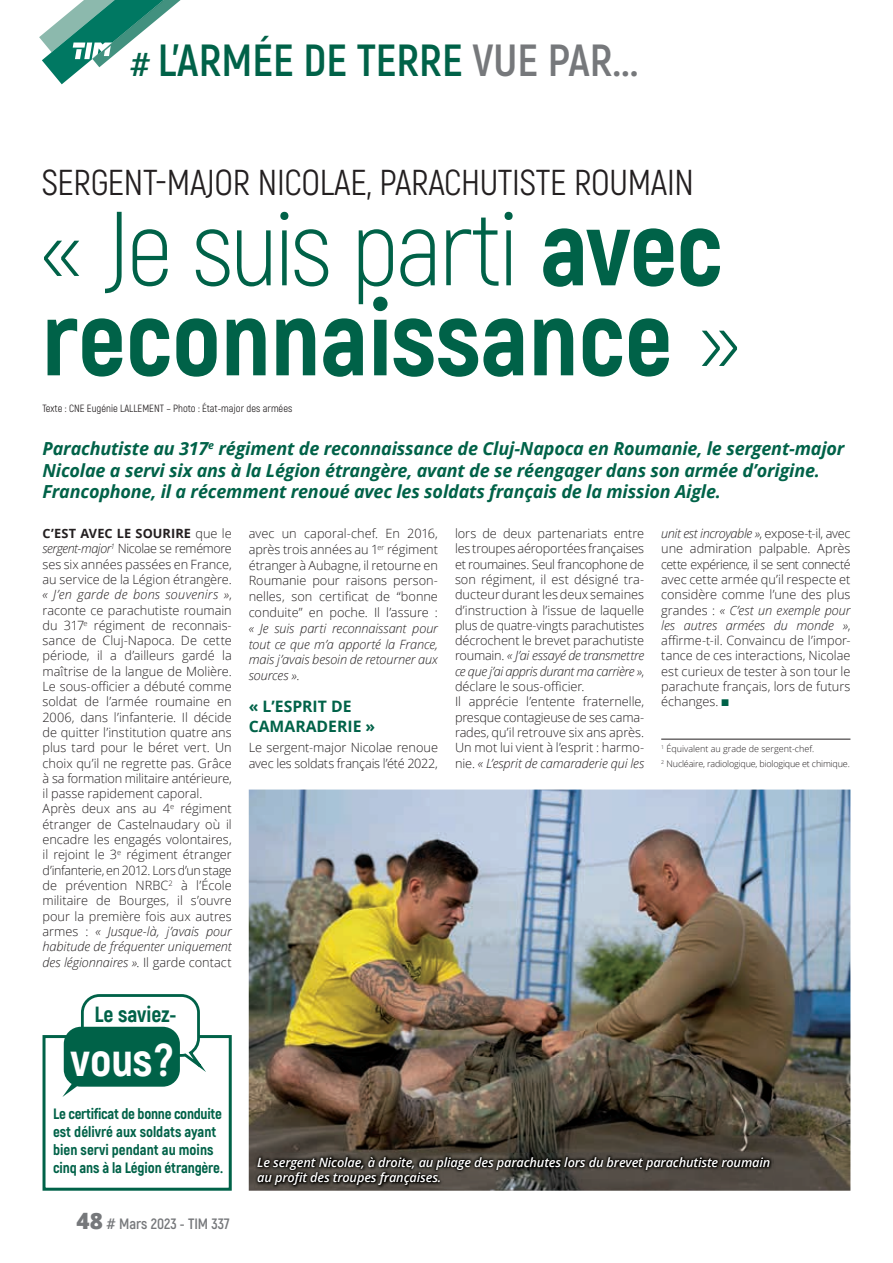
<style>
.page{position:relative;width:893px;height:1263px;background:#fff}
.page>*{position:absolute;margin:0;border:0;box-sizing:border-box;transform-origin:0 0}
.t1{font:800 105px/90px "Akrobat";color:#006248}
.t2{font:800 45.9px "Akrobat";color:#fff}
.t3{font:700 45px "Akrobat";color:#006248}
.t4{font:36px "Akrobat";letter-spacing:-.01em;color:#231f20}
.t5{font:800 21.9px "Akrobat";color:#006248}
.t6{font:italic 700 18px/21.6px "Open Sans";letter-spacing:-.01em;color:#006248}
.t7{font:700 15.75px/19.4px "Open Sans";color:#006248}
.t8{font:800 15px/18px "Akrobat";letter-spacing:-.01em;color:#006248}
.t9{font:700 15px "Akrobat";color:#76787b}
.t10{font:300 12.75px/15.3px "Open Sans";letter-spacing:-.005em;color:#231f20}
.t11{font:italic 600 12.75px/15.3px "Open Sans";letter-spacing:-.01em;color:#fff}
.t12{font:italic 300 12.75px/15.8px "Open Sans";letter-spacing:-.005em;color:#231f20;text-align:justify}
.t13{font:10.5px "Akrobat";color:#231f20}
.t14{font:300 9px/15px "Open Sans";letter-spacing:-.02em;color:#231f20}
.s1{font-size:33px}
.s2{color:#76787b}
.s3{font-weight:300}
.s4{font-weight:700}
.s5{font-style:italic}
.s6{font-style:normal}
.s7{color:#006248}
.s8{font-family:"Open Sans";font-weight:800;font-size:22.5px}
</style>
<div class="page">
<svg style="left:39px;top:0;width:142px;height:84px"></svg>
<div style="left:43px;top:1035px;width:189px;height:156px;background:#fff;border:3px solid #006248"></div>
<svg style="left:62px;top:994px;width:150px;height:103px"></svg>
<hr style="left:661px;top:739px;width:189px;height:1px;background:#231f20">
<img style="left:249px;top:789px;width:601px;height:402px">
<img style="left:254px;top:1153px;width:519px;height:36px">
<h3 class="t3" style="left:130px;top:32px;width:510px"><span class="s1">#</span> L’ARMÉE DE TERRE <span class="s2">VUE PAR...</span></h3>
<h3 class="t4" style="left:42px;top:161px;width:654px">SERGENT-MAJOR NICOLAE, PARACHUTISTE ROUMAIN</h3>
<h1 class="t1" style="left:39px;top:203px;width:705px"><span class="s3">« Je suis parti</span> avec reconnaissance <span class="s3">»</span></h1>
<p class="t13" style="left:43px;top:402px;width:251px">Texte : CNE Eugénie LALLEMENT – Photo : État-major des armées</p>
<p class="t6" style="left:43px;top:437px;width:803px">Parachutiste au 317<sup>e</sup> régiment de reconnaissance de Cluj-Napoca en Roumanie, le sergent-major<br>Nicolae a servi six ans à la Légion étrangère, avant de se réengager dans son armée d’origine.<br>Francophone, il a récemment renoué avec les soldats français de la mission Aigle.</p>
<p class="t10" style="left:43px;top:525px;width:191px"><span class="s4">C’EST AVEC LE SOURIRE</span> que le <span class="s5">sergent-major</span><sup>1</sup> Nicolae se remémore ses six années passées en France, au service de la Légion étrangère. <span class="s5">« J’en garde de bons souvenirs »</span>, raconte ce parachutiste roumain du 317<sup>e</sup> régiment de reconnais&shy;sance de Cluj-Napoca. De cette période, il a d’ailleurs gardé la maîtrise de la langue de Molière.<br>Le sous-officier a débuté comme soldat de l’armée roumaine en<br>2006, dans l’infanterie. Il décide de quitter l’institution quatre ans plus tard pour le béret vert. Un choix qu’il ne regrette pas. Grâce à sa formation militaire antérieure, il passe rapidement caporal.<br>Après deux ans au 4<sup>e</sup> régiment étranger de Castelnaudary où il encadre les engagés volontaires, il rejoint le 3<sup>e</sup> régiment étranger d’infanterie, en 2012. Lors d’un stage de prévention NRBC<sup>2</sup> à l’École militaire de Bourges, il s’ouvre pour la première fois aux autres armes : <span class="s5">« Jusque-là, j’avais pour habitude de fréquenter uniquement des légionnaires »</span>. Il garde contact</p>
<p class="t10" style="left:249px;top:525px;width:191px;line-height:15.8px;text-align:justify">avec un caporal-chef. En 2016, après trois années au 1<sup>er</sup> régiment étranger à Aubagne, il retourne en Roumanie pour raisons person&shy;nelles, son certificat de “bonne conduite” en poche. Il l’assure :</p>
<p class="t12" style="left:249px;top:620px;width:191px">« Je suis parti reconnaissant pour tout ce que m’a apporté la France, mais j’avais besoin de retourner aux sources »<span class="s6">.</span></p>
<p class="t7" style="left:249px;top:696px;width:128px">« L’ESPRIT DE<br>CAMARADERIE »</p>
<p class="t10" style="left:249px;top:739px;width:191px;line-height:15.8px">Le sergent-major Nicolae renoue avec les soldats français l’été 2022,</p>
<h3 class="t5" style="left:94px;top:1001px;width:84px">Le saviez-</h3>
<h2 class="t2" style="left:71px;top:1030px;width:104px">vous?</h2>
<p class="t10" style="left:455px;top:525px;width:191px">lors de deux partenariats entre les troupes aéroportées françaises et roumaines. Seul francophone de son régiment, il est désigné tra&shy;ducteur durant les deux semaines d’instruction à l’issue de laquelle plus de quatre-vingts parachutistes décrochent le brevet parachutiste roumain. <span class="s5">« J’ai essayé de transmettre ce que j’ai appris durant ma carrière »</span>, déclare le sous-officier.<br>Il apprécie l’entente fraternelle, presque contagieuse de ses cama&shy;rades, qu’il retrouve six ans après.<br>Un mot lui vient à l’esprit : harmo&shy;nie. <span class="s5">« L’esprit de camaraderie qui les</span></p>
<p class="t10" style="left:661px;top:525px;width:191px;text-align:justify"><span class="s5">unit est incroyable »</span>, expose-t-il, avec une admiration palpable. Après cette expérience, il se sent connecté avec cette armée qu’il respecte et considère comme l’une des plus grandes : <span class="s5">« C’est un exemple pour les autres armées du monde »</span>, affirme-t-il. Convaincu de l’impor&shy;tance de ces interactions, Nicolae est curieux de tester à son tour le parachute français, lors de futurs échanges. <span class="s7">■</span></p>
<p class="t14" style="left:661px;top:741px;width:190px"><sup>1</sup> Équivalent au grade de sergent-chef.<br><sup>2</sup> Nucléaire, radiologique, biologique et chimique.</p>
<p class="t8" style="left:53px;top:1105px;width:171px">Le certificat de bonne conduite est délivré aux soldats ayant bien servi pendant au moins cinq ans à la Légion étrangère.</p>
<p class="t9" style="left:77px;top:1214px;width:155px"><span class="s8">48</span> # Mars 2023 - TIM 337</p>
<p class="t11" style="left:257px;top:1154px;width:515px">Le sergent Nicolae, à droite, au pliage des parachutes lors du brevet parachutiste roumain au profit des troupes françaises.</p>
</div>
